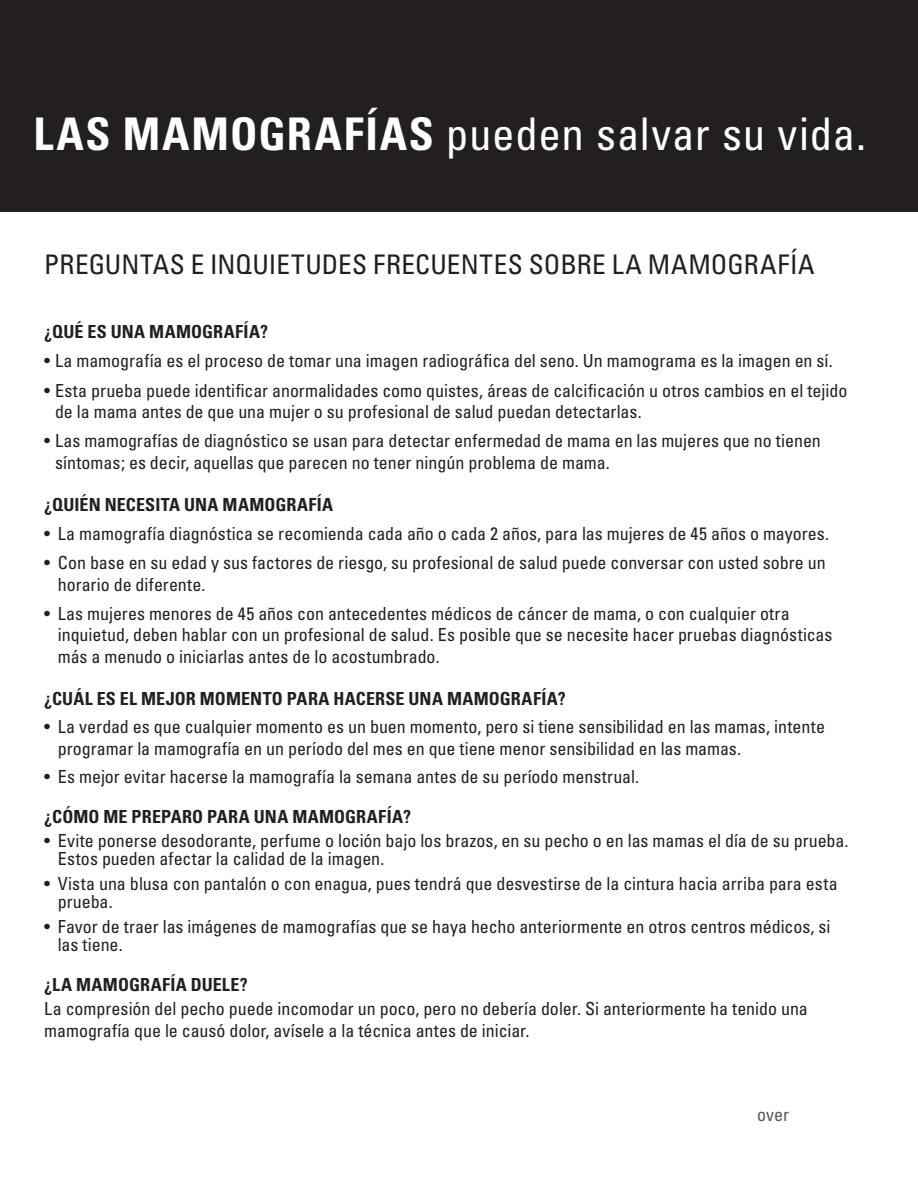
<style>
.page{position:relative;width:918px;height:1188px;background:#fff}
.page>*{position:absolute;margin:0;border:0;box-sizing:border-box;transform-origin:0 0}
.t1{font:condensed 45px "Univers";letter-spacing:.015em;color:#fff}
.t2{font:condensed 27px "Univers";letter-spacing:.01em;color:#231f20}
.Normal__Web{font:condensed 18px/21.6px "Univers";letter-spacing:-.005em;color:#231f20}
.Normal__Web-2{font:700 condensed 18px "Univers";letter-spacing:.01em;color:#231f20}
.t3{font:condensed 18px "Univers";color:#57585a}
.s1{font-weight:700}
</style>
<div class="page">
<div style="left:0;top:0;width:918px;height:212px;background:#231f20"></div>
<p class="t1" style="left:33px;top:106px;width:834px"><span class="s1">LAS MAMOGRAFÍAS</span> pueden salvar su vida.</p>
<p class="t2" style="left:44px;top:248px;width:772px">PREGUNTAS E INQUIETUDES FRECUENTES SOBRE LA MAMOGRAFÍA</p>
<p class="Normal__Web-2" style="left:44px;top:321px;width:225px">¿QUÉ ES UNA MAMOGRAFÍA?</p>
<p class="Normal__Web" style="left:44px;top:350px;width:790px">• La mamografía es el proceso de tomar una imagen radiográfica del seno. Un mamograma es la imagen en sí.</p>
<p class="Normal__Web" style="left:55px;top:379px;width:794px;text-indent:-11px">• Esta prueba puede identificar anormalidades como quistes, áreas de calcificación u otros cambios en el tejido de la mama antes de que una mujer o su profesional de salud puedan detectarlas.</p>
<p class="Normal__Web" style="left:55px;top:430px;width:767px;text-indent:-11px">• Las mamografías de diagnóstico se usan para detectar enfermedad de mama en las mujeres que no tienen síntomas; es decir, aquellas que parecen no tener ningún problema de mama.</p>
<p class="Normal__Web-2" style="left:44px;top:493px;width:291px">¿QUIÉN NECESITA UNA MAMOGRAFÍA</p>
<p class="Normal__Web" style="left:44px;top:522px;width:786px">• La mamografía diagnóstica se recomienda cada año o cada 2 años, para las mujeres de 45 años o mayores.</p>
<p class="Normal__Web" style="left:58px;top:551px;width:769px;text-indent:-14px">• Con base en su edad y sus factores de riesgo, su profesional de salud puede conversar con usted sobre un horario de diferente.</p>
<p class="Normal__Web" style="left:58px;top:602px;width:776px;text-indent:-14px">• Las mujeres menores de 45 años con antecedentes médicos de cáncer de mama, o con cualquier otra inquietud, deben hablar con un profesional de salud. Es posible que se necesite hacer pruebas diagnósticas más a menudo o iniciarlas antes de lo acostumbrado.</p>
<p class="Normal__Web-2" style="left:44px;top:687px;width:523px">¿CUÁL ES EL MEJOR MOMENTO PARA HACERSE UNA MAMOGRAFÍA?</p>
<p class="Normal__Web" style="left:58px;top:716px;width:769px;text-indent:-14px">• La verdad es que cualquier momento es un buen momento, pero si tiene sensibilidad en las mamas, intente programar la mamografía en un período del mes en que tiene menor sensibilidad en las mamas.</p>
<p class="Normal__Web" style="left:44px;top:766px;width:597px">• Es mejor evitar hacerse la mamografía la semana antes de su período menstrual.</p>
<p class="Normal__Web-2" style="left:44px;top:805px;width:368px">¿CÓMO ME PREPARO PARA UNA MAMOGRAFÍA?</p>
<p class="Normal__Web" style="left:58px;top:832px;width:792px;line-height:18px;text-indent:-14px">• Evite ponerse desodorante, perfume o loción bajo los brazos, en su pecho o en las mamas el día de su prueba.<br>Estos pueden afectar la calidad de la imagen.</p>
<p class="Normal__Web" style="left:58px;top:875px;width:781px;line-height:18px;text-indent:-14px">• Vista una blusa con pantalón o con enagua, pues tendrá que desvestirse de la cintura hacia arriba para esta prueba.</p>
<p class="Normal__Web" style="left:58px;top:917px;width:774px;line-height:18px;text-indent:-14px">• Favor de traer las imágenes de mamografías que se haya hecho anteriormente en otros centros médicos, si las tiene.</p>
<p class="Normal__Web-2" style="left:44px;top:973px;width:205px">¿LA MAMOGRAFÍA DUELE?</p>
<p class="Normal__Web" style="left:44px;top:998px;width:765px">La compresión del pecho puede incomodar un poco, pero no debería doler. Si anteriormente ha tenido una mamografía que le causó dolor, avísele a la técnica antes de iniciar.</p>
<p class="t3" style="left:757px;top:1104px;width:33px">over</p>
</div>
